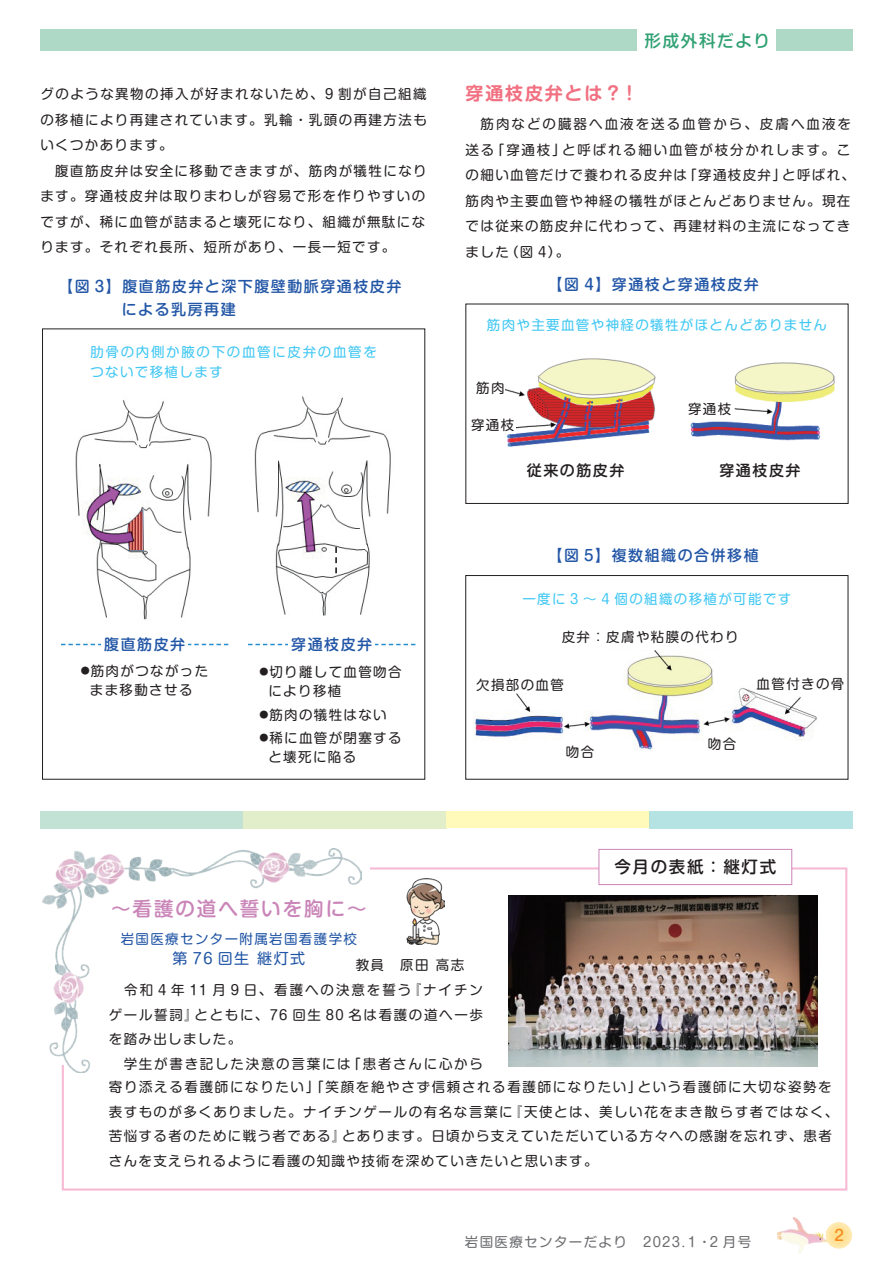
<style>
.page{position:relative;width:893px;height:1263px;background:#fff}
.page>*{position:absolute;margin:0;border:0;box-sizing:border-box;transform-origin:0 0}
.t1{font:500 19.5px "Shin M Go Pro";letter-spacing:.1em;color:#ca85b8}
.t2{font:700 18px "Shin M Go Pro De";letter-spacing:.1em;color:#f17081}
.t3{font:500 16.5px "Shin M Go Pro";letter-spacing:.1em;color:#231f20}
.t4{font:500 16.5px "Shin M Go Pro";letter-spacing:.1em;color:#30a173}
.t5{font:500 15px/23.4px "Shin M Go Pro";letter-spacing:.1em;color:#2256a6}
.t6{font:500 15px "Shin M Go Pro";letter-spacing:.1em;color:#231f20}
.t7{font:15px "Shin M Go Pro";letter-spacing:.1em;color:#2256a6}
.t8{font:500 15px "Shin M Go Pro";color:#f68b1f}
.t9{font:13.5px/25.5px "Shin M Go Pro";letter-spacing:.105em;color:#231f20}
.t10{font:13.5px/24.5px "Shin M Go Pro";letter-spacing:.13em;color:#231f20}
.t11{font:13.5px "Shin M Go Pro";letter-spacing:.1em;color:#40c7f4}
.t12{font:13.5px/20.2px "Shin M Go Pro";letter-spacing:.125em;color:#40c7f4}
.t13{font:13.5px "Shin M Go Pro";letter-spacing:.1em;color:#6c6d70}
.t14{font:13.5px "Shin M Go Pro";letter-spacing:.1em;color:#2256a6}
.s1{font-size:9px}
</style>
<div class="page">
<div style="left:824px;top:1220px;width:30px;height:30px;background:#fff;opacity:.75"></div>
<img style="left:778px;top:1218px;width:50px;height:35px">
<img style="left:75px;top:396px;width:316px;height:224px">
<img style="left:505px;top:358px;width:330px;height:89px">
<img style="left:473px;top:650px;width:344px;height:101px">
<div style="left:777px;top:30px;width:76px;height:21px;background:#add9c6"></div>
<div style="left:40px;top:30px;width:597px;height:21px;background:#add9c6"></div>
<div style="left:466px;top:304px;width:382px;height:200px;border:1px solid #231f20"></div>
<div style="left:465px;top:575px;width:383px;height:204px;border:1px solid #231f20"></div>
<div style="left:40px;top:812px;width:203px;height:17px;background:#c1e2d4"></div>
<div style="left:243px;top:812px;width:203px;height:17px;background:#e2eeca"></div>
<div style="left:446px;top:812px;width:203px;height:16px;background:#fff9ba"></div>
<div style="left:649px;top:812px;width:204px;height:17px;background:#b5e2e2"></div>
<svg style="left:61px;top:644px;width:167px;height:1px"></svg>
<svg style="left:248px;top:644px;width:167px;height:1px"></svg>
<img style="left:407px;top:878px;width:38px;height:66px">
<div style="left:102px;top:635px;width:86px;height:19px;background:#fff"></div>
<div style="left:289px;top:635px;width:86px;height:19px;background:#fff"></div>
<div style="left:687px;top:398px;width:46px;height:18px;background:#fff"></div>
<div style="left:470px;top:415px;width:45px;height:18px;background:#fff"></div>
<div style="left:768px;top:677px;width:74px;height:18px;background:#fff"></div>
<div style="left:488px;top:675px;width:73px;height:18px;background:#fff"></div>
<div style="left:561px;top:741px;width:39px;height:18px;background:#fff"></div>
<div style="left:706px;top:732px;width:39px;height:18px;background:#fff"></div>
<img style="left:42px;top:848px;width:319px;height:224px">
<div style="left:599px;top:849px;width:193px;height:36px;background:#fff;border:1px solid #ca85b8"></div>
<img style="left:509px;top:895px;width:308px;height:171px">
<p class="t9" style="left:40px;top:80px;width:388px">グのような異物の挿入が好まれないため、9 割が自己組織の移植により再建されています。乳輪・乳頭の再建方法もいくつかあります。<br>　腹直筋皮弁は安全に移動できますが、筋肉が犠牲になります。穿通枝皮弁は取りまわしが容易で形を作りやすいのですが、稀に血管が詰まると壊死になり、組織が無駄になります。それぞれ長所、短所があり、一長一短です。</p>
<p class="t5" style="left:66px;top:273px;width:337px;text-indent:-8px">【図 3】腹直筋皮弁と深下腹壁動脈穿通枝皮弁　　　 による乳房再建</p>
<p class="t12" style="left:90px;top:340px;width:288px">肋骨の内側か腋の下の血管に皮弁の血管をつないで移植します</p>
<p class="t5" style="left:104px;top:631px;width:82px">腹直筋皮弁</p>
<p class="t5" style="left:291px;top:631px;width:82px">穿通枝皮弁</p>
<p class="t9" style="left:81px;top:660px;width:129px;line-height:19.2px;text-align:center"><span class="s1">●</span>筋肉がつながったまま移動させる</p>
<p class="t9" style="left:268px;top:661px;width:135px;line-height:19.2px;text-indent:-9px"><span class="s1">●</span>切り離して血管吻合により移植</p>
<p class="t9" style="left:259px;top:700px;width:129px"><span class="s1">●</span>筋肉の犠牲はない</p>
<p class="t9" style="left:268px;top:727px;width:135px;line-height:19.2px;text-indent:-9px"><span class="s1">●</span>稀に血管が閉塞すると壊死に陥る</p>
<h1 class="t1" style="left:111px;top:892px;width:257px">～看護の道へ誓いを胸に～</h1>
<p class="t4" style="left:645px;top:27px;width:127px">形成外科だより</p>
<h2 class="t2" style="left:466px;top:79px;width:174px">穿通枝皮弁とは？！</h2>
<p class="t9" style="left:466px;top:110px;width:391px">　筋肉などの臓器へ血液を送る血管から、皮膚へ血液を送る「穿通枝」と呼ばれる細い血管が枝分かれします。この細い血管だけで養われる皮弁は「穿通枝皮弁」と呼ばれ、筋肉や主要血管や神経の犠牲がほとんどありません。現在では従来の筋皮弁に代わって、再建材料の主流になってきました（図 4）。</p>
<p class="t5" style="left:548px;top:271px;width:213px">【図 4】穿通枝と穿通枝皮弁</p>
<p class="t11" style="left:487px;top:314px;width:342px">筋肉や主要血管や神経の犠牲がほとんどありません</p>
<p class="t9" style="left:476px;top:374px;width:30px">筋肉</p>
<p class="t9" style="left:471px;top:411px;width:45px">穿通枝</p>
<p class="t9" style="left:688px;top:395px;width:45px">穿通枝</p>
<p class="t6" style="left:527px;top:458px;width:99px">従来の筋皮弁</p>
<p class="t6" style="left:719px;top:458px;width:82px">穿通枝皮弁</p>
<p class="t5" style="left:547px;top:541px;width:213px">【図 5】複数組織の合併移植</p>
<p class="t11" style="left:522px;top:588px;width:270px">一度に 3 ～ 4 個の組織の移植が可能です</p>
<p class="t9" style="left:562px;top:622px;width:178px">皮弁：皮膚や粘膜の代わり</p>
<p class="t9" style="left:476px;top:670px;width:89px">欠損部の血管</p>
<p class="t9" style="left:757px;top:670px;width:89px">血管付きの骨</p>
<p class="t9" style="left:566px;top:737px;width:30px">吻合</p>
<p class="t9" style="left:708px;top:730px;width:30px">吻合</p>
<p class="t3" style="left:614px;top:854px;width:163px">今月の表紙：継灯式</p>
<p class="t14" style="left:121px;top:928px;width:238px">岩国医療センター附属岩国看護学校</p>
<p class="t7" style="left:172px;top:946px;width:134px">第 76 回生 継灯式</p>
<p class="t9" style="left:356px;top:950px;width:110px">教員　原田 高志</p>
<p class="t10" style="left:109px;top:976px;width:376px">　令和 4 年 11 月 9 日、看護への決意を誓う『ナイチンゲール誓詞』とともに、76 回生 80 名は看護の道へ一歩を踏み出しました。<br>　学生が書き記した決意の言葉には「患者さんに心から</p>
<p class="t9" style="left:109px;top:1073px;width:731px;line-height:24.5px">寄り添える看護師になりたい」「笑顔を絶やさず信頼される看護師になりたい」という看護師に大切な姿勢を表すものが多くありました。ナイチンゲールの有名な言葉に『天使とは、美しい花をまき散らす者ではなく、苦悩する者のために戦う者である』とあります。日頃から支えていただいている方々への感謝を忘れず、患者さんを支えられるように看護の知識や技術を深めていきたいと思います。</p>
<p class="t13" style="left:465px;top:1231px;width:288px">岩国医療センターだより　2023.1・2 月号</p>
<p class="t8" style="left:834px;top:1223px;width:11px">2</p>
</div>
